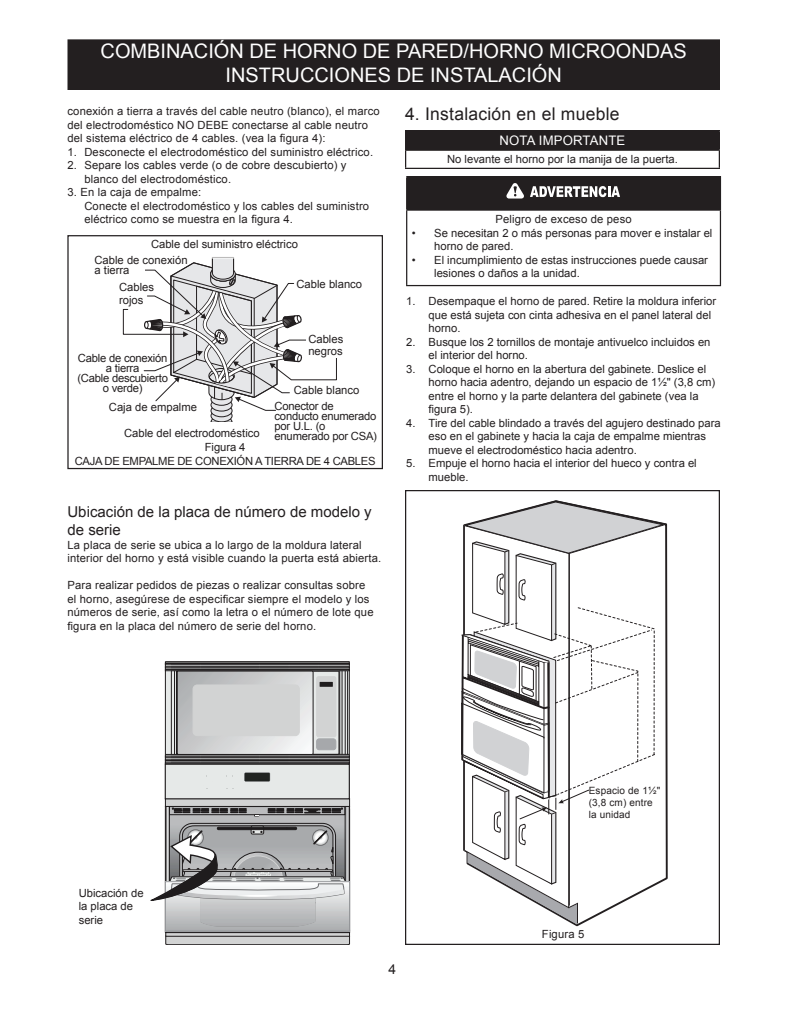
<style>
.page{position:relative;width:810px;height:1035px;background:#fff}
.page>*{position:absolute;margin:0;border:0;box-sizing:border-box;transform-origin:0 0}
.t1{font:20px/24px "Arial";color:#fff;text-align:center}
.BODYhn10{font:17.5px "Arial";letter-spacing:.015em;color:#231f20}
.SUBTITLEhb12{font:15px/18px "Arial";color:#231f20}
.t2{font:13.75px "Arial";color:#231f20}
.BODYhn10-2{font:13.12px "Arial";letter-spacing:.015em;color:#fff}
.BODYhn10-3{font:11.25px/13.5px "Arial";color:#231f20}
.BODYhn10-4{font:11.25px/10px "Arial";letter-spacing:-.02em;color:#231f20;text-align:center}
.BODYhn10-5{font:11.25px "Arial";letter-spacing:-.025em;color:#231f20}
.Safety_Text_Hum_9_IN{font:11.25px/13.5px "Arial";color:#231f20}
.BODYhn10-6{font:10px/12px "Arial";letter-spacing:.015em;color:#231f20}
</style>
<div class="page">
<div style="left:68px;top:40px;width:651px;height:49px;background:#231f20"></div>
<div style="left:68px;top:39px;width:652px;height:51px;border:1px solid #231f20"></div>
<hr style="left:165px;top:806px;width:4px;height:126px;background:#dcdcdd">
<div style="left:165px;top:806px;width:5px;height:127px;border:1px solid #1f1c1d"></div>
<div style="left:345px;top:806px;width:5px;height:126px;background:#cacbcc"></div>
<div style="left:345px;top:806px;width:5px;height:127px;border:1px solid #1f1c1d"></div>
<svg style="left:171px;top:816px;width:172px;height:7px"></svg>
<svg style="left:169px;top:807px;width:176px;height:9px"></svg>
<div style="left:165px;top:799px;width:185px;height:8px;background:#d2d3d3;border:1px solid #1f1c1d"></div>
<hr style="left:166px;top:807px;width:1px;height:126px;background:#1f1c1d">
<hr style="left:349px;top:807px;width:1px;height:126px;background:#1f1c1d">
<svg style="left:165px;top:662px;width:184px;height:102px"></svg>
<div style="left:320px;top:682px;width:13px;height:5px;background:#1f1c1d"></div>
<svg style="left:151px;top:823px;width:199px;height:122px"></svg>
<div style="left:193px;top:685px;width:106px;height:51px;background:#d2d3d3;border-radius:4px"></div>
<div style="left:193px;top:685px;width:106px;height:51px;border:1px solid #d2d3d3;border-radius:4px"></div>
<div style="left:165px;top:764px;width:184px;height:35px;background:#e6e9e8;border:1px solid #1f1c1d"></div>
<svg style="left:245px;top:773px;width:25px;height:8px"></svg>
<div style="left:405px;top:490px;width:315px;height:455px;border:1px solid #231f20"></div>
<div style="left:67px;top:235px;width:316px;height:234px;border:1px solid #231f20"></div>
<svg style="left:123px;top:257px;width:214px;height:165px"></svg>
<div style="left:329px;top:349px;width:11px;height:9px;background:#fff"></div>
<div style="left:128px;top:380px;width:14px;height:9px;background:#fff"></div>
<div style="left:122px;top:262px;width:22px;height:15px;background:#fff"></div>
<svg style="left:461px;top:500px;width:207px;height:425px"></svg>
<div style="left:589px;top:786px;width:71px;height:32px;background:#fff"></div>
<div style="left:407px;top:177px;width:313px;height:33px;background:#231f20"></div>
<hr style="left:406px;top:176px;width:315px;height:1px;background:#231f20">
<hr style="left:406px;top:177px;width:1px;height:32px;background:#231f20">
<hr style="left:720px;top:177px;width:1px;height:32px;background:#231f20">
<hr style="left:406px;top:209px;width:315px;height:2px;background:#231f20">
<hr style="left:406px;top:211px;width:1px;height:74px;background:#231f20">
<hr style="left:720px;top:211px;width:1px;height:74px;background:#231f20">
<hr style="left:406px;top:285px;width:315px;height:1px;background:#231f20">
<svg style="left:530px;top:186px;width:90px;height:11px"></svg>
<svg style="left:506px;top:183px;width:18px;height:16px"></svg>
<div style="left:406px;top:131px;width:313px;height:19px;background:#231f20"></div>
<hr style="left:405px;top:130px;width:315px;height:1px;background:#231f20">
<hr style="left:405px;top:150px;width:315px;height:1px;background:#231f20">
<svg style="left:405px;top:131px;width:1px;height:37px"></svg>
<svg style="left:719px;top:131px;width:1px;height:37px"></svg>
<hr style="left:405px;top:168px;width:315px;height:1px;background:#231f20">
<h1 class="t1" style="left:101px;top:40px;width:588px">COMBINACIÓN DE HORNO DE PARED/HORNO MICROONDAS<br>INSTRUCCIONES DE INSTALACIÓN</h1>
<p class="BODYhn10-3" style="left:68px;top:104px;width:314px">conexión a tierra a través del cable neutro (blanco), el marco del electrodoméstico NO DEBE conectarse al cable neutro del sistema eléctrico de 4 cables. (vea la figura 4):</p>
<p class="BODYhn10-3" style="left:68px;top:145px;width:307px">1. Desconecte el electrodoméstico del suministro eléctrico.</p>
<p class="BODYhn10-3" style="left:84px;top:158px;width:264px;text-indent:-17px">2. Separe los cables verde (o de cobre descubierto) y blanco del electrodoméstico.</p>
<p class="BODYhn10-3" style="left:68px;top:185px;width:135px">3. En la caja de empalme:</p>
<p class="BODYhn10-3" style="left:84px;top:199px;width:286px">Conecte el electrodoméstico y los cables del suministro eléctrico como se muestra en la figura 4.</p>
<p class="BODYhn10-3" style="left:151px;top:237px;width:148px">Cable del suministro eléctrico</p>
<p class="BODYhn10-3" style="left:94px;top:255px;width:95px;line-height:10px">Cable de conexión a tierra</p>
<p class="BODYhn10-3" style="left:119px;top:281px;width:37px;line-height:12.4px">Cables rojos</p>
<p class="BODYhn10-4" style="left:78px;top:353px;width:91px">Cable de conexión a tierra</p>
<p class="BODYhn10-4" style="left:77px;top:373px;width:92px">(Cable descubierto o verde)</p>
<p class="BODYhn10-3" style="left:297px;top:277px;width:67px">Cable blanco</p>
<p class="BODYhn10-3" style="left:308px;top:333px;width:37px;line-height:12.4px">Cables negros</p>
<p class="BODYhn10-3" style="left:294px;top:384px;width:67px">Cable blanco</p>
<p class="BODYhn10-4" style="left:275px;top:401px;width:104px;text-align:left">Conector de conducto enumerado por U.L. (o enumerado por CSA)</p>
<p class="BODYhn10-3" style="left:109px;top:400px;width:90px">Caja de empalme</p>
<p class="BODYhn10-3" style="left:124px;top:426px;width:137px">Cable del electrodoméstico</p>
<p class="BODYhn10-3" style="left:205px;top:441px;width:42px">Figura 4</p>
<p class="BODYhn10-5" style="left:75px;top:454px;width:302px">CAJA DE EMPALME DE CONEXIÓN A TIERRA DE 4 CABLES</p>
<p class="SUBTITLEhb12" style="left:68px;top:503px;width:306px">Ubicación de la placa de número de modelo y de serie</p>
<p class="BODYhn10-3" style="left:68px;top:538px;width:315px">La placa de serie se ubica a lo largo de la moldura lateral interior del horno y está visible cuando la puerta está abierta.</p>
<p class="BODYhn10-3" style="left:68px;top:579px;width:308px">Para realizar pedidos de piezas o realizar consultas sobre el horno, asegúrese de especificar siempre el modelo y los números de serie, así como la letra o el número de lote que figura en la placa del número de serie del horno.</p>
<p class="BODYhn10" style="left:405px;top:102px;width:216px">4. Instalación en el mueble</p>
<p class="BODYhn10-2" style="left:500px;top:132px;width:127px">NOTA IMPORTANTE</p>
<p class="BODYhn10-3" style="left:447px;top:153px;width:232px">No levante el horno por la manija de la puerta.</p>
<p class="BODYhn10-3" style="left:495px;top:213px;width:138px">Peligro de exceso de peso</p>
<p class="BODYhn10-3" style="left:434px;top:226px;width:280px;text-indent:-22px">• Se necesitan 2 o más personas para mover e instalar el horno de pared.</p>
<p class="BODYhn10-3" style="left:434px;top:253px;width:275px;text-indent:-22px">• El incumplimiento de estas instrucciones puede causar lesiones o daños a la unidad.</p>
<p class="BODYhn10-3" style="left:429px;top:295px;width:289px;text-indent:-22px">1. Desempaque el horno de pared. Retire la moldura inferior que está sujeta con cinta adhesiva en el panel lateral del horno.</p>
<p class="BODYhn10-3" style="left:429px;top:335px;width:284px;text-indent:-22px">2. Busque los 2 tornillos de montaje antivuelco incluidos en el interior del horno.</p>
<p class="BODYhn10-3" style="left:429px;top:362px;width:288px;text-indent:-22px">3. Coloque el horno en la abertura del gabinete. Deslice el horno hacia adentro, dejando un espacio de 1½" (3,8 cm) entre el horno y la parte delantera del gabinete (vea la figura 5).</p>
<p class="BODYhn10-3" style="left:429px;top:416px;width:294px;text-indent:-22px">4. Tire del cable blindado a través del agujero destinado para eso en el gabinete y hacia la caja de empalme mientras mueve el electrodoméstico hacia adentro.</p>
<p class="BODYhn10-3" style="left:429px;top:457px;width:270px;text-indent:-22px">5. Empuje el horno hacia el interior del hueco y contra el mueble.</p>
<p class="Safety_Text_Hum_9_IN" style="left:79px;top:886px;width:67px">Ubicación de la placa de serie</p>
<p class="t2" style="left:389px;top:960px;width:9px">4</p>
<p class="BODYhn10-6" style="left:589px;top:784px;width:73px">Espacio de 1½" (3,8 cm) entre la unidad</p>
<p class="BODYhn10-3" style="left:542px;top:927px;width:44px">Figura 5</p>
</div>
